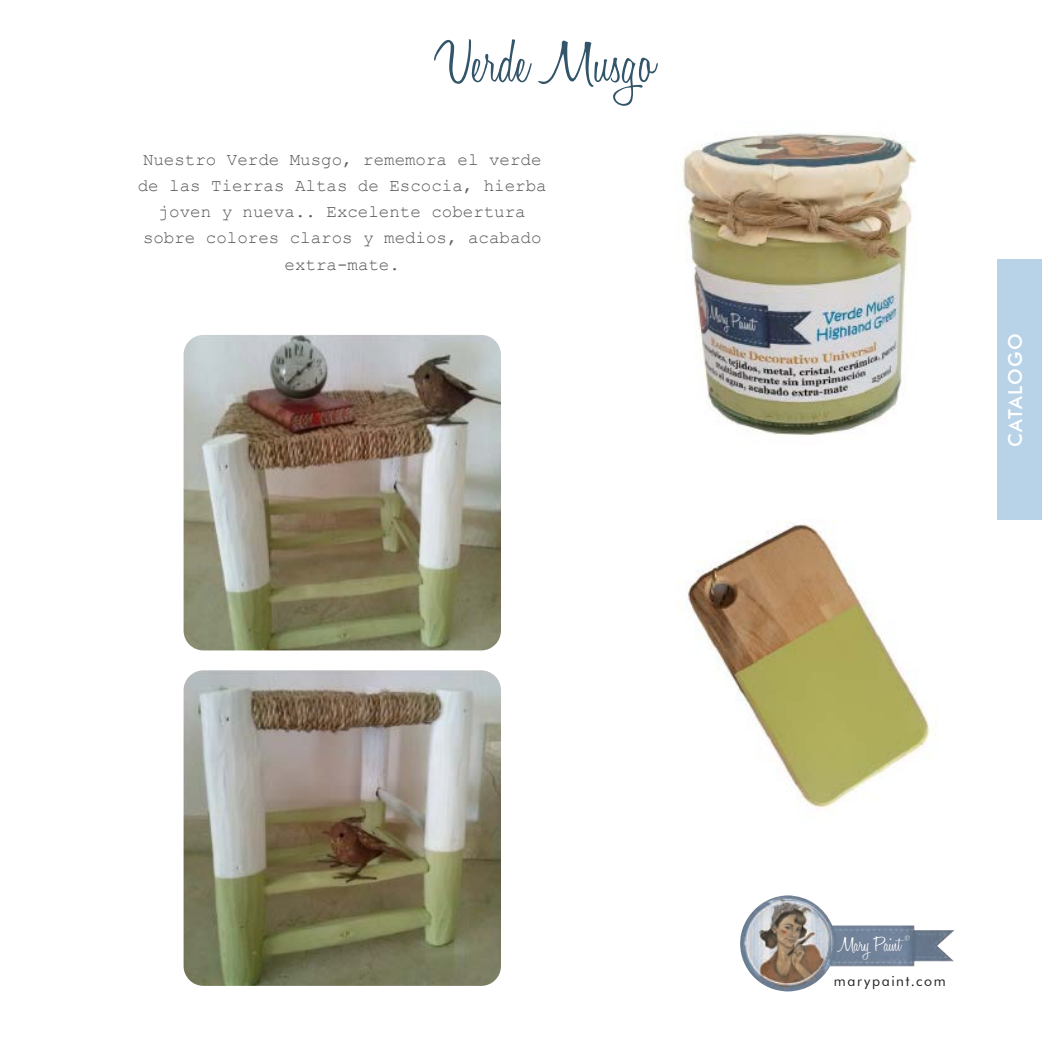
<style>
.page{position:relative;width:1042px;height:1042px;background:#fff}
.page>*{position:absolute;margin:0;border:0;box-sizing:border-box;transform-origin:0 0}
.t1{font:300 62.12px "Honey Script";color:#33556a;scale:1.08 1}
.t2{font:300 21.35px "Honey Script";color:#fff}
.t3{font:500 19.25px "Futura BT";letter-spacing:.075em;color:#fff}
.t4{font:17.5px/26.2px "Courier New";color:#57585a;text-align:center}
.t5{font:14.17px "Futura BT";letter-spacing:.115em;color:#231f20}
.t6{font:300 6.65px "Honey Script";color:#fff}
</style>
<div class="page">
<div style="left:997px;top:260px;width:45px;height:260px;background:#b8d3e8"></div>
<img style="left:682px;top:133px;width:235px;height:302px">
<img style="left:740px;top:895px;width:215px;height:96px">
<img style="left:686px;top:520px;width:247px;height:289px">
<img style="left:184px;top:335px;width:317px;height:315px">
<img style="left:184px;top:670px;width:317px;height:316px">
<h1 class="t1" style="left:435px;top:24px;width:205px">Verde Musgo</h1>
<p class="t4" style="left:138px;top:145px;width:410px">Nuestro Verde Musgo, rememora el verde de las Tierras Altas de Escocia, hierba joven y nueva.. Excelente cobertura sobre colores claros y medios, acabado extra-mate.</p>
<p class="t3" style="left:1004px;top:447px;width:115px;rotate:-90deg">CATALOGO</p>
<p class="t6" style="left:904px;top:933px;width:7px">®</p>
<p class="t2" style="left:838px;top:931px;width:64px">Mary Paint</p>
<p class="t5" style="left:834px;top:972px;width:113px">marypaint.com</p>
</div>
